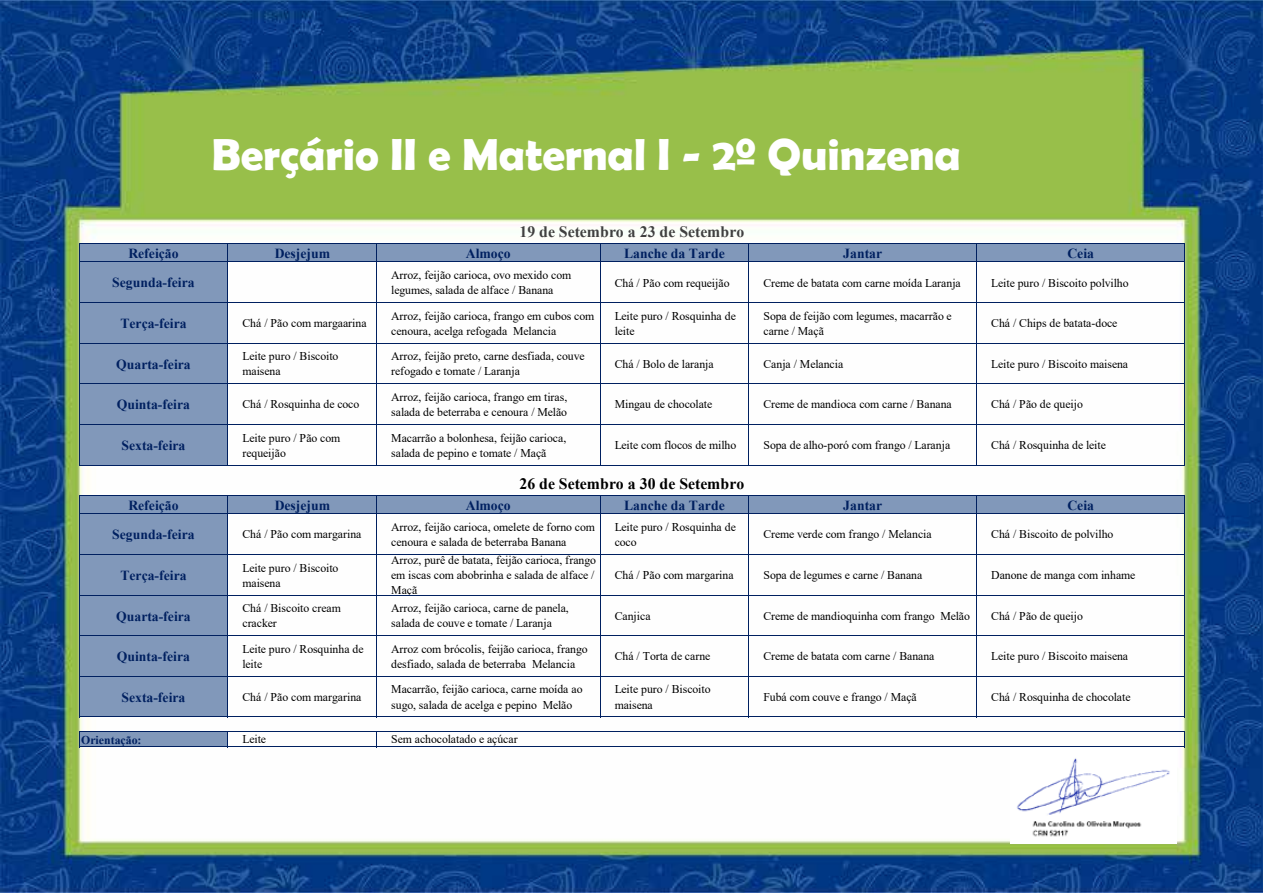
<style>
.page{position:relative;width:1263px;height:893px;background:#fff}
.page>*{position:absolute;margin:0;border:0;box-sizing:border-box;transform-origin:0 0}
.t1{font:700 45px "Berlin Sans FB Demi";color:#fff}
.t2{font:700 15.9px "Times New Roman";letter-spacing:.005em;color:#404040}
.t3{font:700 15.9px "Times New Roman";letter-spacing:.005em;color:#000}
.t4{font:700 13.8px "Times New Roman";color:#002060}
.t5{font:11.85px/15px "Times New Roman";color:#000}
.t6{font:700 11.85px "Times New Roman";color:#002060}
</style>
<div class="page">
<img style="left:0;top:0;width:1263px;height:893px">
<div style="left:80px;top:244px;width:1105px;height:18px;background:#8198ba"></div>
<div style="left:80px;top:262px;width:148px;height:203px;background:#8198ba"></div>
<div style="left:80px;top:496px;width:1105px;height:18px;background:#8198ba"></div>
<div style="left:80px;top:514px;width:148px;height:203px;background:#8198ba"></div>
<div style="left:80px;top:731px;width:148px;height:16px;background:#8198ba"></div>
<hr style="left:79px;top:243px;width:1px;height:222px;background:#002060">
<hr style="left:227px;top:244px;width:1px;height:221px;background:#002060">
<hr style="left:376px;top:244px;width:1px;height:221px;background:#002060">
<hr style="left:600px;top:244px;width:1px;height:221px;background:#002060">
<hr style="left:748px;top:244px;width:1px;height:221px;background:#002060">
<hr style="left:976px;top:244px;width:1px;height:221px;background:#002060">
<hr style="left:1184px;top:244px;width:1px;height:221px;background:#002060">
<hr style="left:79px;top:495px;width:1px;height:222px;background:#002060">
<hr style="left:227px;top:496px;width:1px;height:221px;background:#002060">
<hr style="left:376px;top:496px;width:1px;height:221px;background:#002060">
<hr style="left:1184px;top:496px;width:1px;height:221px;background:#002060">
<svg style="left:79px;top:731px;width:1px;height:16px"></svg>
<svg style="left:227px;top:732px;width:1px;height:14px"></svg>
<svg style="left:376px;top:732px;width:1px;height:14px"></svg>
<hr style="left:600px;top:496px;width:1px;height:221px;background:#002060">
<hr style="left:748px;top:496px;width:1px;height:221px;background:#002060">
<hr style="left:976px;top:496px;width:1px;height:221px;background:#002060">
<svg style="left:1184px;top:732px;width:1px;height:14px"></svg>
<hr style="left:80px;top:243px;width:1105px;height:1px;background:#002060">
<hr style="left:80px;top:261px;width:1105px;height:1px;background:#002060">
<hr style="left:80px;top:302px;width:1105px;height:1px;background:#002060">
<hr style="left:80px;top:343px;width:1105px;height:1px;background:#002060">
<hr style="left:80px;top:383px;width:1105px;height:1px;background:#002060">
<hr style="left:80px;top:424px;width:1105px;height:1px;background:#002060">
<hr style="left:80px;top:465px;width:1105px;height:1px;background:#002060">
<hr style="left:80px;top:495px;width:1105px;height:1px;background:#002060">
<hr style="left:80px;top:513px;width:1105px;height:1px;background:#002060">
<hr style="left:80px;top:554px;width:1105px;height:1px;background:#002060">
<hr style="left:80px;top:595px;width:1105px;height:1px;background:#002060">
<hr style="left:80px;top:635px;width:1105px;height:1px;background:#002060">
<hr style="left:80px;top:676px;width:1105px;height:1px;background:#002060">
<hr style="left:80px;top:716px;width:1105px;height:1px;background:#002060">
<hr style="left:80px;top:731px;width:1105px;height:1px;background:#002060">
<hr style="left:80px;top:746px;width:1105px;height:1px;background:#002060">
<img style="left:1011px;top:748px;width:166px;height:95px">
<h1 class="t1" style="left:212px;top:128px;width:750px">Berçário II e Maternal I - 2º Quinzena</h1>
<h2 class="t2" style="left:519px;top:220px;width:226px">19 de Setembro a 23 de Setembro</h2>
<p class="t4" style="left:128px;top:244px;width:52px">Refeição</p>
<p class="t4" style="left:275px;top:244px;width:57px">Desjejum</p>
<p class="t4" style="left:466px;top:244px;width:46px">Almoço</p>
<p class="t4" style="left:624px;top:244px;width:102px">Lanche da Tarde</p>
<p class="t4" style="left:843px;top:244px;width:40px">Jantar</p>
<p class="t4" style="left:1067px;top:244px;width:28px">Ceia</p>
<p class="t4" style="left:112px;top:273px;width:84px">Segunda-feira</p>
<p class="t5" style="left:391px;top:267px;width:181px">Arroz, feijão carioca, ovo mexido com legumes, salada de alface / Banana</p>
<p class="t5" style="left:615px;top:275px;width:116px">Chá / Pão com requeijão</p>
<p class="t5" style="left:763px;top:275px;width:199px">Creme de batata com carne moída Laranja</p>
<p class="t5" style="left:991px;top:275px;width:139px">Leite puro / Biscoito polvilho</p>
<p class="t4" style="left:120px;top:313px;width:68px">Terça-feira</p>
<p class="t5" style="left:242px;top:315px;width:126px">Chá / Pão com margaarina</p>
<p class="t5" style="left:391px;top:308px;width:204px">Arroz, feijão carioca, frango em cubos com cenoura, acelga refogada Melancia</p>
<p class="t5" style="left:615px;top:308px;width:123px">Leite puro / Rosquinha de leite</p>
<p class="t5" style="left:763px;top:308px;width:190px">Sopa de feijão com legumes, macarrão e carne / Maçã</p>
<p class="t5" style="left:991px;top:315px;width:128px">Chá / Chips de batata-doce</p>
<p class="t4" style="left:116px;top:354px;width:76px">Quarta-feira</p>
<p class="t5" style="left:242px;top:348px;width:98px">Leite puro / Biscoito maisena</p>
<p class="t5" style="left:391px;top:348px;width:195px">Arroz, feijão preto, carne desfiada, couve refogado e tomate / Laranja</p>
<p class="t5" style="left:615px;top:356px;width:101px">Chá / Bolo de laranja</p>
<p class="t5" style="left:763px;top:356px;width:81px">Canja / Melancia</p>
<p class="t5" style="left:991px;top:356px;width:138px">Leite puro / Biscoito maisena</p>
<p class="t4" style="left:117px;top:395px;width:74px">Quinta-feira</p>
<p class="t5" style="left:242px;top:397px;width:118px">Chá / Rosquinha de coco</p>
<p class="t5" style="left:391px;top:389px;width:177px">Arroz, feijão carioca, frango em tiras, salada de beterraba e cenoura / Melão</p>
<p class="t5" style="left:615px;top:397px;width:99px">Mingau de chocolate</p>
<p class="t5" style="left:763px;top:397px;width:190px">Creme de mandioca com carne / Banana</p>
<p class="t5" style="left:991px;top:397px;width:93px">Chá / Pão de queijo</p>
<p class="t4" style="left:121px;top:435px;width:65px">Sexta-feira</p>
<p class="t5" style="left:242px;top:430px;width:99px">Leite puro / Pão com requeijão</p>
<p class="t5" style="left:391px;top:430px;width:176px">Macarrão a bolonhesa, feijão carioca, salada de pepino e tomate / Maçã</p>
<p class="t5" style="left:615px;top:437px;width:123px">Leite com flocos de milho</p>
<p class="t5" style="left:763px;top:437px;width:188px">Sopa de alho-poró com frango / Laranja</p>
<p class="t5" style="left:991px;top:437px;width:116px">Chá / Rosquinha de leite</p>
<h2 class="t3" style="left:519px;top:472px;width:226px">26 de Setembro a 30 de Setembro</h2>
<p class="t4" style="left:128px;top:495px;width:52px">Refeição</p>
<p class="t4" style="left:275px;top:495px;width:57px">Desjejum</p>
<p class="t4" style="left:466px;top:495px;width:46px">Almoço</p>
<p class="t4" style="left:624px;top:495px;width:102px">Lanche da Tarde</p>
<p class="t4" style="left:843px;top:495px;width:40px">Jantar</p>
<p class="t4" style="left:1067px;top:495px;width:28px">Ceia</p>
<p class="t4" style="left:112px;top:525px;width:84px">Segunda-feira</p>
<p class="t5" style="left:242px;top:527px;width:120px">Chá / Pão com margarina</p>
<p class="t5" style="left:391px;top:519px;width:205px">Arroz, feijão carioca, omelete de forno com cenoura e salada de beterraba Banana</p>
<p class="t5" style="left:615px;top:519px;width:123px">Leite puro / Rosquinha de coco</p>
<p class="t5" style="left:763px;top:527px;width:170px">Creme verde com frango / Melancia</p>
<p class="t5" style="left:991px;top:527px;width:124px">Chá / Biscoito de polvilho</p>
<p class="t4" style="left:120px;top:565px;width:68px">Terça-feira</p>
<p class="t5" style="left:242px;top:560px;width:98px">Leite puro / Biscoito maisena</p>
<p class="t5" style="left:391px;top:552px;width:206px">Arroz, purê de batata, feijão carioca, frango em iscas com abobrinha e salada de alface /<br>Maçã</p>
<p class="t5" style="left:615px;top:567px;width:120px">Chá / Pão com margarina</p>
<p class="t5" style="left:763px;top:567px;width:160px">Sopa de legumes e carne / Banana</p>
<p class="t5" style="left:991px;top:567px;width:146px">Danone de manga com inhame</p>
<p class="t4" style="left:116px;top:606px;width:76px">Quarta-feira</p>
<p class="t5" style="left:242px;top:600px;width:100px">Chá / Biscoito cream cracker</p>
<p class="t5" style="left:391px;top:600px;width:179px">Arroz, feijão carioca, carne de panela, salada de couve e tomate / Laranja</p>
<p class="t5" style="left:615px;top:608px;width:37px">Canjica</p>
<p class="t5" style="left:763px;top:608px;width:208px">Creme de mandioquinha com frango Melão</p>
<p class="t5" style="left:991px;top:608px;width:93px">Chá / Pão de queijo</p>
<p class="t4" style="left:117px;top:647px;width:74px">Quinta-feira</p>
<p class="t5" style="left:242px;top:641px;width:123px">Leite puro / Rosquinha de leite</p>
<p class="t5" style="left:391px;top:641px;width:198px">Arroz com brócolis, feijão carioca, frango desfiado, salada de beterraba Melancia</p>
<p class="t5" style="left:615px;top:648px;width:97px">Chá / Torta de carne</p>
<p class="t5" style="left:763px;top:648px;width:173px">Creme de batata com carne / Banana</p>
<p class="t5" style="left:991px;top:648px;width:138px">Leite puro / Biscoito maisena</p>
<p class="t4" style="left:121px;top:687px;width:65px">Sexta-feira</p>
<p class="t5" style="left:242px;top:689px;width:120px">Chá / Pão com margarina</p>
<p class="t5" style="left:391px;top:681px;width:193px">Macarrão, feijão carioca, carne moída ao sugo, salada de acelga e pepino Melão</p>
<p class="t5" style="left:615px;top:681px;width:98px">Leite puro / Biscoito maisena</p>
<p class="t5" style="left:763px;top:689px;width:155px">Fubá com couve e frango / Maçã</p>
<p class="t5" style="left:991px;top:689px;width:141px">Chá / Rosquinha de chocolate</p>
<p class="t6" style="left:81px;top:731px;width:62px">Orientação:</p>
<p class="t5" style="left:242px;top:731px;width:25px">Leite</p>
<p class="t5" style="left:391px;top:731px;width:128px">Sem achocolatado e açúcar</p>
</div>
